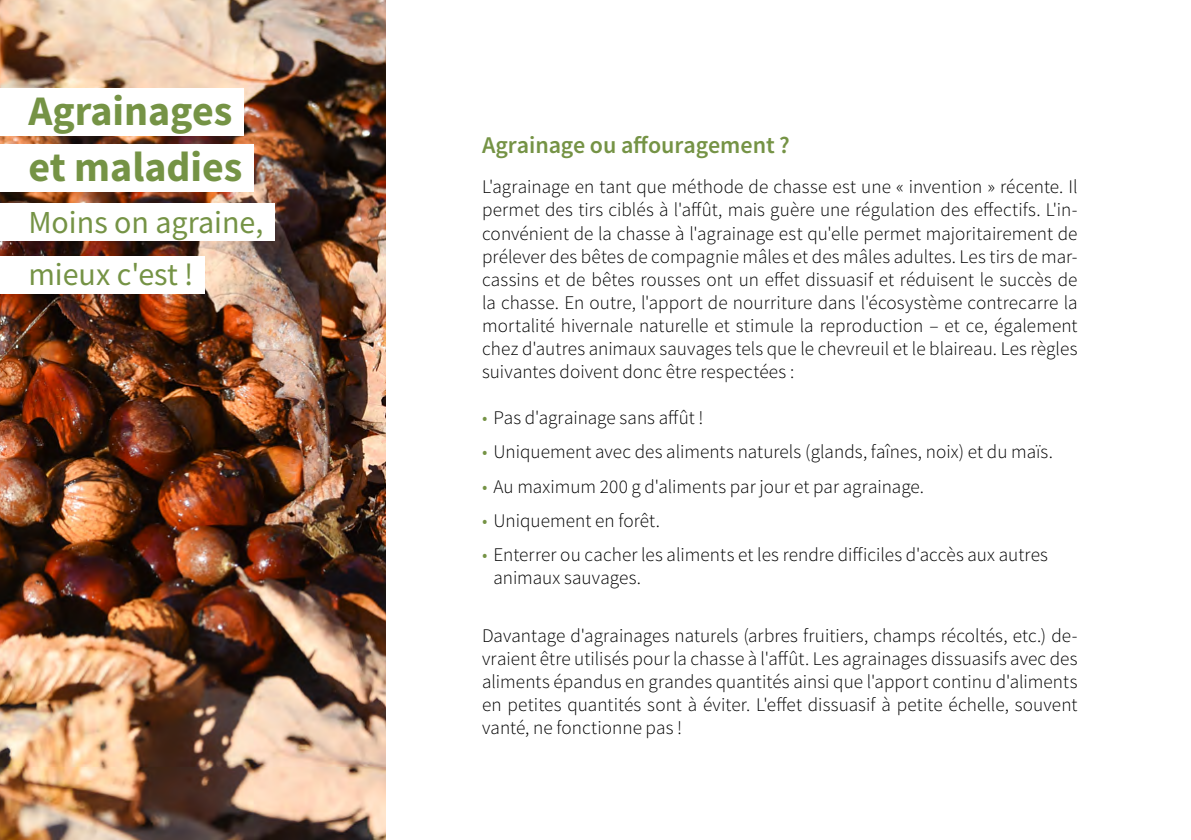
<style>
.page{position:relative;width:1191px;height:840px;background:#fff}
.page>*{position:absolute;margin:0;border:0;box-sizing:border-box;transform-origin:0 0}
.t1{font:700 42px/56px "Source Sans Pro";color:#759345}
.t2{font:32px/52px "Source Sans Pro";color:#759345}
.t3{font:600 24px "Source Sans Pro";letter-spacing:-.005em;color:#759345}
.t4{font:300 19.2px/23px "Source Sans Pro";color:#000;text-align:justify}
.s1{color:#759345}
</style>
<div class="page">
<img style="left:0;top:0;width:386px;height:839px">
<div style="left:0;top:88px;width:244px;height:48px;background:#fff"></div>
<div style="left:0;top:144px;width:254px;height:48px;background:#fff"></div>
<div style="left:0;top:203px;width:275px;height:38px;background:#fff"></div>
<div style="left:0;top:255px;width:205px;height:38px;background:#fff"></div>
<h1 class="t1" style="left:28px;top:82px;width:216px">Agrainages et maladies</h1>
<h2 class="t2" style="left:28px;top:196px;width:236px">Moins on agraine, mieux c'est !</h2>
<p class="t3" style="left:482px;top:129px;width:309px">Agrainage ou affouragement ?</p>
<p class="t4" style="left:482px;top:175px;width:597px">L'agrainage en tant que méthode de chasse est une « invention » récente. Il permet des tirs ciblés à l'affût, mais guère une régulation des effectifs. L'in&shy;convénient de la chasse à l'agrainage est qu'elle permet majoritairement de prélever des bêtes de compagnie mâles et des mâles adultes. Les tirs de mar&shy;cassins et de bêtes rousses ont un effet dissuasif et réduisent le succès de la chasse. En outre, l'apport de nourriture dans l'écosystème contrecarre la mortalité hivernale naturelle et stimule la reproduction – et ce, également chez d'autres animaux sauvages tels que le chevreuil et le blaireau. Les règles suivantes doivent donc être respectées :</p>
<p class="t4" style="left:482px;top:405px;width:223px"><span class="s1">•</span> Pas d'agrainage sans affût !</p>
<p class="t4" style="left:482px;top:440px;width:572px"><span class="s1">•</span> Uniquement avec des aliments naturels (glands, faînes, noix) et du maïs.</p>
<p class="t4" style="left:482px;top:474px;width:443px"><span class="s1">•</span> Au maximum 200 g d'aliments par jour et par agrainage.</p>
<p class="t4" style="left:482px;top:509px;width:179px"><span class="s1">•</span> Uniquement en forêt.</p>
<p class="t4" style="left:493px;top:543px;width:556px;text-indent:-11px"><span class="s1">•</span> Enterrer ou cacher les aliments et les rendre difficiles d'accès aux autres animaux sauvages.</p>
<p class="t4" style="left:482px;top:623px;width:597px">Davantage d'agrainages naturels (arbres fruitiers, champs récoltés, etc.) de&shy;vraient être utilisés pour la chasse à l'affût. Les agrainages dissuasifs avec des aliments épandus en grandes quantités ainsi que l'apport continu d'aliments en petites quantités sont à éviter. L'effet dissuasif à petite échelle, souvent vanté, ne fonctionne pas !</p>
</div>
